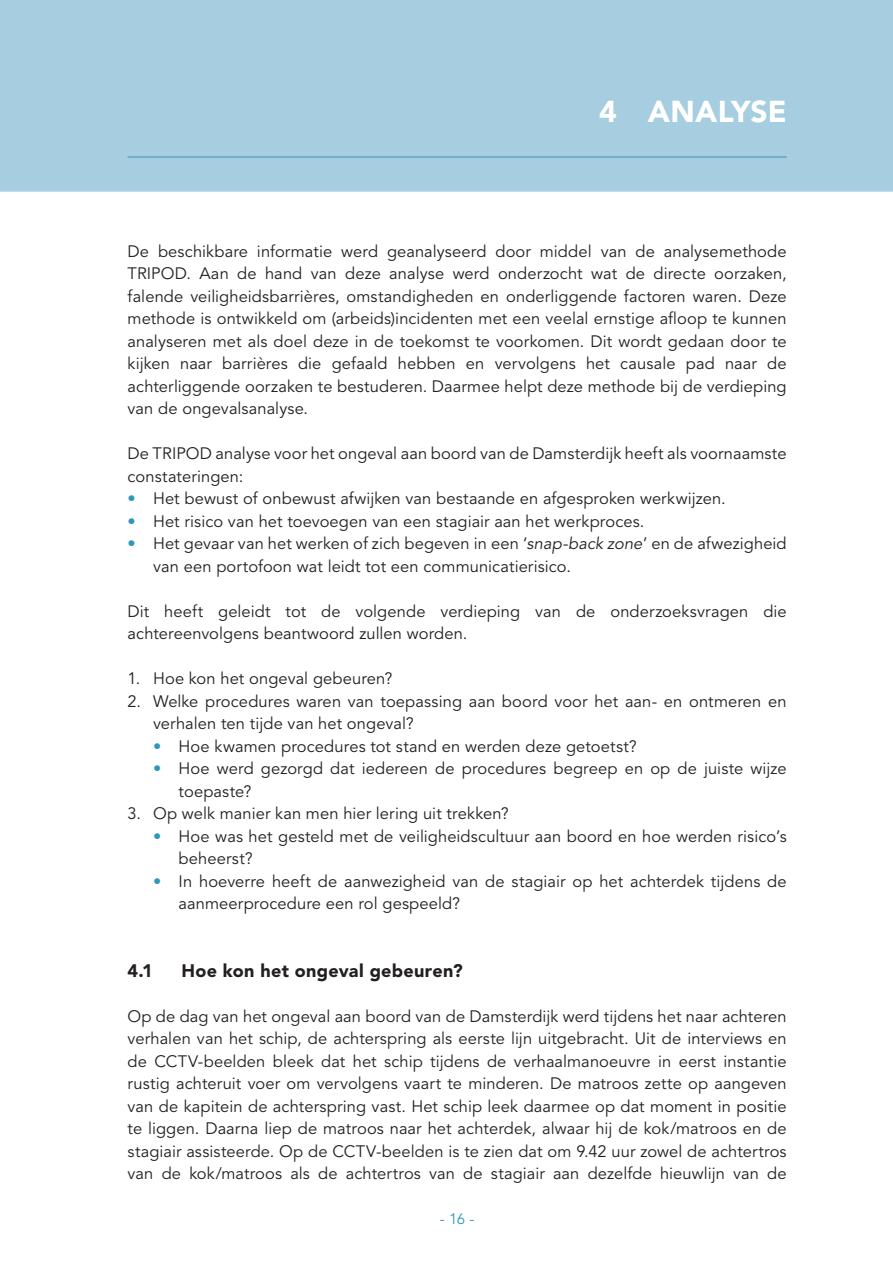
<style>
.page{position:relative;width:893px;height:1263px;background:#fff}
.page>*{position:absolute;margin:0;border:0;box-sizing:border-box;transform-origin:0 0}
.t1{font:900 30px "Avenir LT Std";letter-spacing:.005em;color:#fff}
.t2{font:900 18px "Avenir LT Std";letter-spacing:.015em;color:#231f20}
.Bodytekst{font:16.5px/22.5px "Avenir LT Std";letter-spacing:.005em;color:#231f20}
.t3{font:15px "Avenir LT Std";color:#2f97b9}
.s1{font-weight:900;color:#2f97b9}
.s2{font-style:italic}
</style>
<div class="page">
<div style="left:0;top:0;width:893px;height:192px;background:#a7cde0"></div>
<hr style="left:128px;top:157px;width:659px;height:1px;background:#2f97b9">
<p class="t1" style="left:599px;top:93px;width:189px">4 ANALYSE</p>
<p class="Bodytekst" style="left:128px;top:240px;width:661px;text-align:justify">De beschikbare informatie werd geanalyseerd door middel van de analysemethode TRIPOD. Aan de hand van deze analyse werd onderzocht wat de directe oorzaken, falende veiligheidsbarrières, omstandigheden en onderliggende factoren waren. Deze methode is ontwikkeld om (arbeids)incidenten met een veelal ernstige afloop te kunnen analyseren met als doel deze in de toekomst te voorkomen. Dit wordt gedaan door te kijken naar barrières die gefaald hebben en vervolgens het causale pad naar de achterliggende oorzaken te bestuderen. Daarmee helpt deze methode bij de verdieping van de ongevalsanalyse.</p>
<p class="Bodytekst" style="left:128px;top:443px;width:660px">De TRIPOD analyse voor het ongeval aan boord van de Damsterdijk heeft als voornaamste constateringen:</p>
<p class="Bodytekst" style="left:128px;top:488px;width:600px"><span class="s1">•</span> Het bewust of onbewust afwijken van bestaande en afgesproken werkwijzen.</p>
<p class="Bodytekst" style="left:128px;top:510px;width:518px"><span class="s1">•</span> Het risico van het toevoegen van een stagiair aan het werkproces.</p>
<p class="Bodytekst" style="left:153px;top:533px;width:635px;text-indent:-26px"><span class="s1">•</span> Het gevaar van het werken of zich begeven in een ‘<span class="s2">snap-back zone</span>’ en de afwezigheid van een portofoon wat leidt tot een communicatierisico.</p>
<p class="Bodytekst" style="left:128px;top:600px;width:661px">Dit heeft geleidt tot de volgende verdieping van de onderzoeksvragen die achtereenvolgens beantwoord zullen worden.</p>
<p class="Bodytekst" style="left:128px;top:668px;width:266px">1. Hoe kon het ongeval gebeuren?</p>
<p class="Bodytekst" style="left:153px;top:690px;width:635px;text-indent:-26px">2. Welke procedures waren van toepassing aan boord voor het aan- en ontmeren en verhalen ten tijde van het ongeval?</p>
<p class="Bodytekst" style="left:153px;top:735px;width:485px"><span class="s1">•</span> Hoe kwamen procedures tot stand en werden deze getoetst?</p>
<p class="Bodytekst" style="left:179px;top:758px;width:610px;text-indent:-26px"><span class="s1">•</span> Hoe werd gezorgd dat iedereen de procedures begreep en op de juiste wijze toepaste?</p>
<p class="Bodytekst" style="left:128px;top:803px;width:383px">3. Op welk manier kan men hier lering uit trekken?</p>
<p class="Bodytekst" style="left:179px;top:825px;width:610px;text-indent:-26px"><span class="s1">•</span> Hoe was het gesteld met de veiligheidscultuur aan boord en hoe werden risico’s beheerst?</p>
<p class="Bodytekst" style="left:179px;top:870px;width:610px;text-indent:-26px"><span class="s1">•</span> In hoeverre heeft de aanwezigheid van de stagiair op het achterdek tijdens de aanmeerprocedure een rol gespeeld?</p>
<p class="t2" style="left:128px;top:959px;width:27px">4.1</p>
<p class="t2" style="left:182px;top:959px;width:283px">Hoe kon het ongeval gebeuren?</p>
<p class="Bodytekst" style="left:128px;top:1005px;width:661px;text-align:justify">Op de dag van het ongeval aan boord van de Damsterdijk werd tijdens het naar achteren verhalen van het schip, de achterspring als eerste lijn uitgebracht. Uit de interviews en de CCTV-beelden bleek dat het schip tijdens de verhaalmanoeuvre in eerst instantie rustig achteruit voer om vervolgens vaart te minderen. De matroos zette op aangeven van de kapitein de achterspring vast. Het schip leek daarmee op dat moment in positie te liggen. Daarna liep de matroos naar het achterdek, alwaar hij de kok/matroos en de stagiair assisteerde. Op de CCTV-beelden is te zien dat om 9.42 uur zowel de achtertros van de kok/matroos als de achtertros van de stagiair aan dezelfde hieuwlijn van de</p>
<p class="t3" style="left:440px;top:1210px;width:36px">- 16 -</p>
</div>
